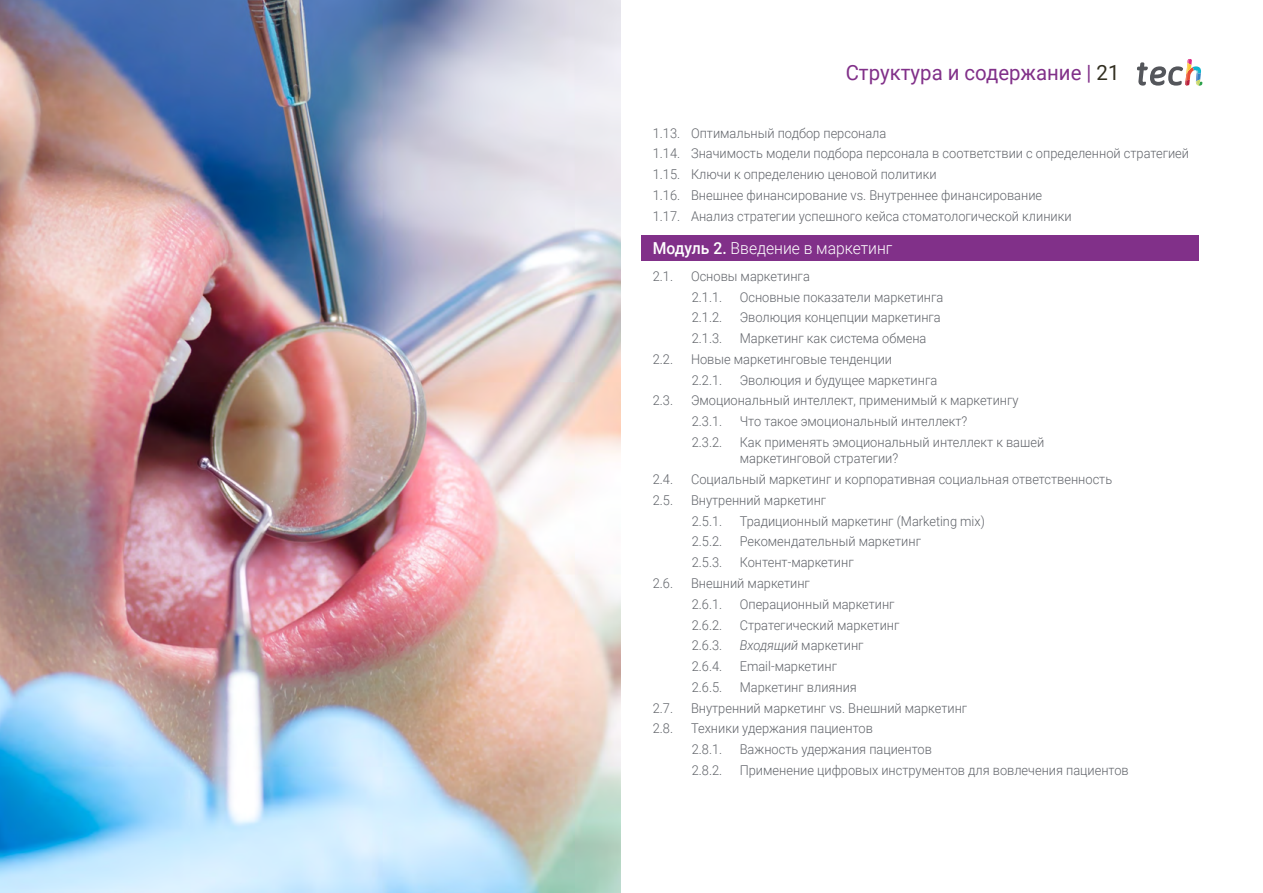
<style>
.page{position:relative;width:1263px;height:893px;background:#fff}
.page>*{position:absolute;margin:0;border:0;box-sizing:border-box;transform-origin:0 0}
.t1{font:21px "Roboto";color:#813089}
.t2{font:300 16.5px "Roboto";color:#fff;scale:.95 1}
.t3{font:300 13.5px/20.7px "Roboto";color:#61646a;scale:.95 1}
.s1{color:#312e20}
.s2{font-weight:500}
.s3{font-style:italic}
</style>
<div class="page">
<img style="left:0;top:0;width:621px;height:893px">
<svg style="left:1137px;top:59px;width:65px;height:27px"></svg>
<div style="left:642px;top:235px;width:557px;height:25px;background:#813089"></div>
<h1 class="t1" style="left:846px;top:57px;width:275px">Структура и содержание | <span class="s1">21</span></h1>
<p class="t3" style="left:653px;top:122px;width:566px">1.13. Оптимальный подбор персонала<br>1.14. Значимость модели подбора персонала в соответствии с определенной стратегией 1.15. Ключи к определению ценовой политики<br>1.16. Внешнее финансирование vs. Внутреннее финансирование<br>1.17. Анализ стратегии успешного кейса стоматологической клиники</p>
<p class="t2" style="left:653px;top:236px;width:254px"><span class="s2">Модуль 2.</span> Введение в маркетинг</p>
<p class="t3" style="left:653px;top:265px;width:23px">2.1.</p>
<p class="t3" style="left:691px;top:265px;width:127px">Основы маркетинга<br>2.1.1.</p>
<p class="t3" style="left:740px;top:286px;width:216px">Основные показатели маркетинга</p>
<p class="t3" style="left:692px;top:307px;width:34px">2.1.2.</p>
<p class="t3" style="left:740px;top:307px;width:213px">Эволюция концепции маркетинга</p>
<p class="t3" style="left:692px;top:328px;width:34px">2.1.3.</p>
<p class="t3" style="left:740px;top:328px;width:198px">Маркетинг как система обмена</p>
<p class="t3" style="left:653px;top:348px;width:23px">2.2.</p>
<p class="t3" style="left:691px;top:348px;width:213px">Новые маркетинговые тенденции<br>2.2.1.</p>
<p class="t3" style="left:740px;top:369px;width:209px">Эволюция и будущее маркетинга</p>
<p class="t3" style="left:653px;top:390px;width:23px">2.3.</p>
<p class="t3" style="left:691px;top:390px;width:346px">Эмоциональный интеллект, применимый к маркетингу<br>2.3.1.</p>
<p class="t3" style="left:740px;top:411px;width:241px">Что такое эмоциональный интеллект?</p>
<p class="t3" style="left:692px;top:431px;width:34px">2.3.2.</p>
<p class="t3" style="left:740px;top:433px;width:322px;line-height:16.5px">Как применять эмоциональный интеллект к вашей маркетинговой стратегии?</p>
<p class="t3" style="left:653px;top:469px;width:23px">2.4.</p>
<p class="t3" style="left:691px;top:469px;width:445px">Социальный маркетинг и корпоративная социальная ответственность</p>
<p class="t3" style="left:653px;top:489px;width:23px">2.5.</p>
<p class="t3" style="left:691px;top:489px;width:144px">Внутренний маркетинг<br>2.5.1.</p>
<p class="t3" style="left:740px;top:510px;width:260px">Традиционный маркетинг (Marketing mix)</p>
<p class="t3" style="left:692px;top:531px;width:34px">2.5.2.</p>
<p class="t3" style="left:740px;top:531px;width:192px">Рекомендательный маркетинг</p>
<p class="t3" style="left:692px;top:552px;width:34px">2.5.3.</p>
<p class="t3" style="left:740px;top:552px;width:121px">Контент-маркетинг</p>
<p class="t3" style="left:653px;top:572px;width:23px">2.6.</p>
<p class="t3" style="left:691px;top:572px;width:127px">Внешний маркетинг<br>2.6.1.</p>
<p class="t3" style="left:740px;top:593px;width:165px">Операционный маркетинг</p>
<p class="t3" style="left:692px;top:614px;width:34px">2.6.2.</p>
<p class="t3" style="left:740px;top:614px;width:170px">Стратегический маркетинг</p>
<p class="t3" style="left:692px;top:635px;width:34px">2.6.3.</p>
<p class="t3" style="left:740px;top:635px;width:132px"><span class="s3">Входящий</span> маркетинг</p>
<p class="t3" style="left:692px;top:655px;width:34px">2.6.4.</p>
<p class="t3" style="left:740px;top:655px;width:104px">Email-маркетинг</p>
<p class="t3" style="left:692px;top:676px;width:34px">2.6.5.</p>
<p class="t3" style="left:740px;top:676px;width:125px">Маркетинг влияния</p>
<p class="t3" style="left:653px;top:697px;width:23px">2.7.</p>
<p class="t3" style="left:691px;top:697px;width:292px">Внутренний маркетинг vs. Внешний маркетинг</p>
<p class="t3" style="left:653px;top:718px;width:23px">2.8.</p>
<p class="t3" style="left:691px;top:718px;width:193px">Техники удержания пациентов<br>2.8.1.</p>
<p class="t3" style="left:740px;top:738px;width:204px">Важность удержания пациентов</p>
<p class="t3" style="left:692px;top:759px;width:34px">2.8.2.</p>
<p class="t3" style="left:740px;top:759px;width:411px">Применение цифровых инструментов для вовлечения пациентов</p>
</div>
